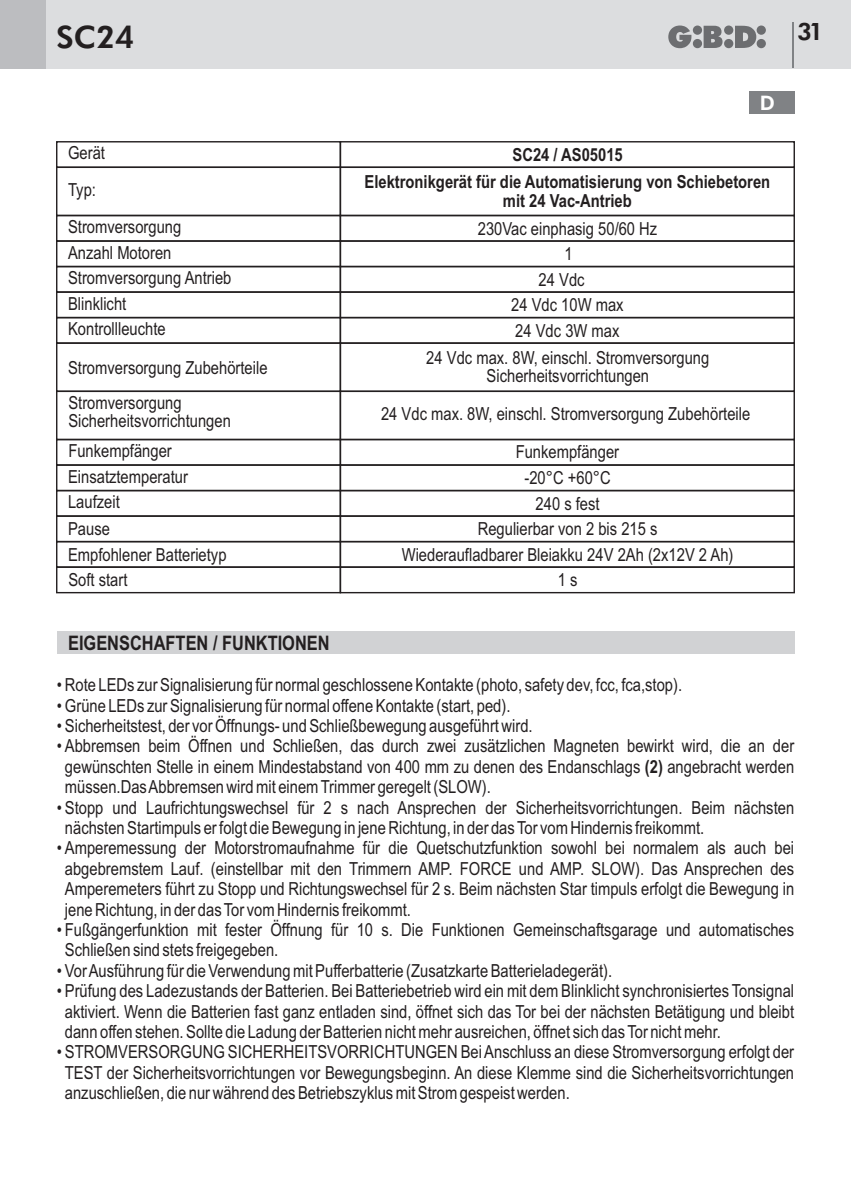
<style>
.page{position:relative;width:851px;height:1191px;background:#fff}
.page>*{position:absolute;margin:0;border:0;box-sizing:border-box;transform-origin:0 0}
.t1{font:800 31px "Futura BT";color:#231f20}
.t2{font:800 24px "Futura BT";color:#231f20}
.t3{font:700 20px "Arial Narrow";color:#231f20}
.t4{font:800 20px "Futura BT";color:#fff}
.t5{font:18px/20.4px "Arial Narrow";color:#231f20}
.t6{font:700 18px/18.6px "Arial Narrow";color:#231f20;text-align:center}
.s1{font-weight:700}
</style>
<div class="page">
<div style="left:0;top:0;width:850px;height:68px;background:#dcdddf"></div>
<div style="left:0;top:0;width:45px;height:68px;background:#bcbdc0"></div>
<svg style="left:668px;top:26px;width:97px;height:22px"></svg>
<hr style="left:792px;top:23px;width:2px;height:45px;background:#808285">
<div style="left:748px;top:91px;width:46px;height:22px;background:#808285"></div>
<div style="left:56px;top:141px;width:285px;height:27px;border:1px solid #231f20"></div>
<div style="left:56px;top:240px;width:285px;height:27px;border:1px solid #231f20"></div>
<div style="left:56px;top:266px;width:285px;height:27px;border:1px solid #231f20"></div>
<div style="left:56px;top:291px;width:285px;height:27px;border:1px solid #231f20"></div>
<div style="left:56px;top:317px;width:285px;height:27px;border:1px solid #231f20"></div>
<div style="left:56px;top:439px;width:285px;height:27px;border:1px solid #231f20"></div>
<div style="left:56px;top:464px;width:285px;height:27px;border:1px solid #231f20"></div>
<div style="left:56px;top:490px;width:285px;height:27px;border:1px solid #231f20"></div>
<div style="left:56px;top:515px;width:285px;height:27px;border:1px solid #231f20"></div>
<div style="left:56px;top:541px;width:285px;height:27px;border:1px solid #231f20"></div>
<div style="left:56px;top:342px;width:285px;height:50px;border:1px solid #231f20"></div>
<div style="left:56px;top:167px;width:285px;height:49px;border:1px solid #231f20"></div>
<div style="left:339px;top:141px;width:455px;height:27px;border:1px solid #231f20"></div>
<div style="left:339px;top:240px;width:455px;height:27px;border:1px solid #231f20"></div>
<div style="left:339px;top:266px;width:455px;height:27px;border:1px solid #231f20"></div>
<div style="left:339px;top:291px;width:455px;height:27px;border:1px solid #231f20"></div>
<div style="left:339px;top:317px;width:455px;height:27px;border:1px solid #231f20"></div>
<div style="left:339px;top:439px;width:455px;height:27px;border:1px solid #231f20"></div>
<div style="left:339px;top:464px;width:455px;height:27px;border:1px solid #231f20"></div>
<div style="left:339px;top:490px;width:455px;height:27px;border:1px solid #231f20"></div>
<div style="left:339px;top:515px;width:455px;height:27px;border:1px solid #231f20"></div>
<div style="left:339px;top:541px;width:455px;height:27px;border:1px solid #231f20"></div>
<div style="left:339px;top:342px;width:455px;height:50px;border:1px solid #231f20"></div>
<div style="left:339px;top:167px;width:455px;height:49px;border:1px solid #231f20"></div>
<div style="left:57px;top:631px;width:737px;height:23px;background:#d1d2d4"></div>
<div style="left:56px;top:566px;width:285px;height:27px;border:1px solid #231f20"></div>
<div style="left:339px;top:566px;width:455px;height:27px;border:1px solid #231f20"></div>
<h1 class="t1" style="left:56px;top:24px;width:79px">SC24</h1>
<h2 class="t2" style="left:797px;top:22px;width:28px">31</h2>
<p class="t5" style="left:68px;top:144px;width:38px">Gerät</p>
<p class="t6" style="left:512px;top:147px;width:112px">SC24 / AS05015</p>
<p class="t4" style="left:759px;top:94px;width:17px">D</p>
<p class="t5" style="left:68px;top:181px;width:29px">Typ:</p>
<p class="t6" style="left:364px;top:174px;width:407px">Elektronikgerät für die Automatisierung von Schiebetoren mit 24 Vac-Antrieb</p>
<p class="t5" style="left:68px;top:216px;width:165px;line-height:25.6px">Stromversorgung<br>Anzahl Motoren<br>Stromversorgung Antrieb<br>Blinklicht<br>Kontrollleuchte</p>
<p class="t5" style="left:68px;top:359px;width:201px">Stromversorgung Zubehörteile</p>
<p class="t5" style="left:68px;top:395px;width:164px;line-height:18.4px">Stromversorgung<br>Sicherheitsvorrichtungen</p>
<p class="t5" style="left:68px;top:439px;width:121px;line-height:25.8px">Funkempfänger<br>Einsatztemperatur<br>Laufzeit</p>
<p class="t5" style="left:68px;top:518px;width:160px;line-height:25.6px">Pause<br>Empfohlener Batterietyp</p>
<p class="t5" style="left:477px;top:220px;width:181px">230Vac einphasig 50/60 Hz</p>
<p class="t5" style="left:564px;top:245px;width:10px">1</p>
<p class="t5" style="left:538px;top:271px;width:47px">24 Vdc</p>
<p class="t5" style="left:511px;top:296px;width:114px">24 Vdc 10W max</p>
<p class="t5" style="left:515px;top:322px;width:106px">24 Vdc 3W max</p>
<p class="t5" style="left:426px;top:350px;width:284px;line-height:18.4px;text-align:center">24 Vdc max. 8W, einschl. Stromversorgung<br>Sicherheitsvorrichtungen</p>
<p class="t5" style="left:381px;top:405px;width:371px">24 Vdc max. 8W, einschl. Stromversorgung Zubehörteile</p>
<p class="t5" style="left:515px;top:443px;width:105px">Funkempfänger</p>
<p class="t5" style="left:401px;top:467px;width:333px;line-height:25.6px;text-align:center">-20°C +60°C<br>240 s fest<br>Regulierbar von 2 bis 215 s<br>Wiederaufladbarer Bleiakku 24V 2Ah (2x12V 2 Ah)</p>
<p class="t5" style="left:68px;top:571px;width:61px">Soft start</p>
<p class="t5" style="left:557px;top:571px;width:21px">1 s</p>
<p class="t3" style="left:68px;top:635px;width:263px">EIGENSCHAFTEN / FUNKTIONEN</p>
<p class="t5" style="left:57px;top:676px;width:626px">• Rote LEDs zur Signalisierung für normal geschlossene Kontakte (photo, safety dev, fcc, fca,stop).</p>
<p class="t5" style="left:57px;top:696px;width:455px">• Grüne LEDs zur Signalisierung für normal offene Kontakte (start, ped).</p>
<p class="t5" style="left:57px;top:717px;width:477px">• Sicherheitstest, der vor Öffnungs- und Schließbewegung ausgeführt wird.</p>
<p class="t5" style="left:65px;top:737px;width:730px;text-align:justify;text-indent:-8px">• Abbremsen beim Öffnen und Schließen, das durch zwei zusätzlichen Magneten bewirkt wird, die an der gewünschten Stelle in einem Mindestabstand von 400 mm zu denen des Endanschlags <span class="s1">(2)</span> angebracht werden müssen.Das Abbremsen wird mit einem Trimmer geregelt (SLOW).</p>
<p class="t5" style="left:65px;top:799px;width:730px;text-indent:-8px">• Stopp und Laufrichtungswechsel für 2 s nach Ansprechen der Sicherheitsvorrichtungen. Beim nächsten nächsten Startimpuls er folgt die Bewegung in jene Richtung, in der das Tor vom Hindernis freikommt.</p>
<p class="t5" style="left:65px;top:839px;width:730px;text-align:justify;text-indent:-8px">• Amperemessung der Motorstromaufnahme für die Quetschutzfunktion sowohl bei normalem als auch bei abgebremstem Lauf. (einstellbar mit den Trimmern AMP. FORCE und AMP. SLOW). Das Ansprechen des Amperemeters führt zu Stopp und Richtungswechsel für 2 s. Beim nächsten Star timpuls erfolgt die Bewegung in jene Richtung, in der das Tor vom Hindernis freikommt.</p>
<p class="t5" style="left:65px;top:921px;width:730px;text-indent:-8px">• Fußgängerfunktion mit fester Öffnung für 10 s. Die Funktionen Gemeinschaftsgarage und automatisches<br>Schließen sind stets freigegeben.</p>
<p class="t5" style="left:57px;top:962px;width:557px">• Vor Ausführung für die Verwendung mit Pufferbatterie (Zusatzkarte Batterieladegerät).</p>
<p class="t5" style="left:65px;top:982px;width:730px;text-align:justify;text-indent:-8px">• Prüfung des Ladezustands der Batterien. Bei Batteriebetrieb wird ein mit dem Blinklicht synchronisiertes Tonsignal aktiviert. Wenn die Batterien fast ganz entladen sind, öffnet sich das Tor bei der nächsten Betätigung und bleibt dann offen stehen. Sollte die Ladung der Batterien nicht mehr ausreichen, öffnet sich das Tor nicht mehr.</p>
<p class="t5" style="left:65px;top:1043px;width:730px;text-align:justify;text-indent:-8px">• STROMVERSORGUNG SICHERHEITSVORRICHTUNGEN Bei Anschluss an diese Stromversorgung erfolgt der TEST der Sicherheitsvorrichtungen vor Bewegungsbeginn. An diese Klemme sind die Sicherheitsvorrichtungen anzuschließen, die nur während des Betriebszyklus mit Strom gespeist werden.</p>
</div>
